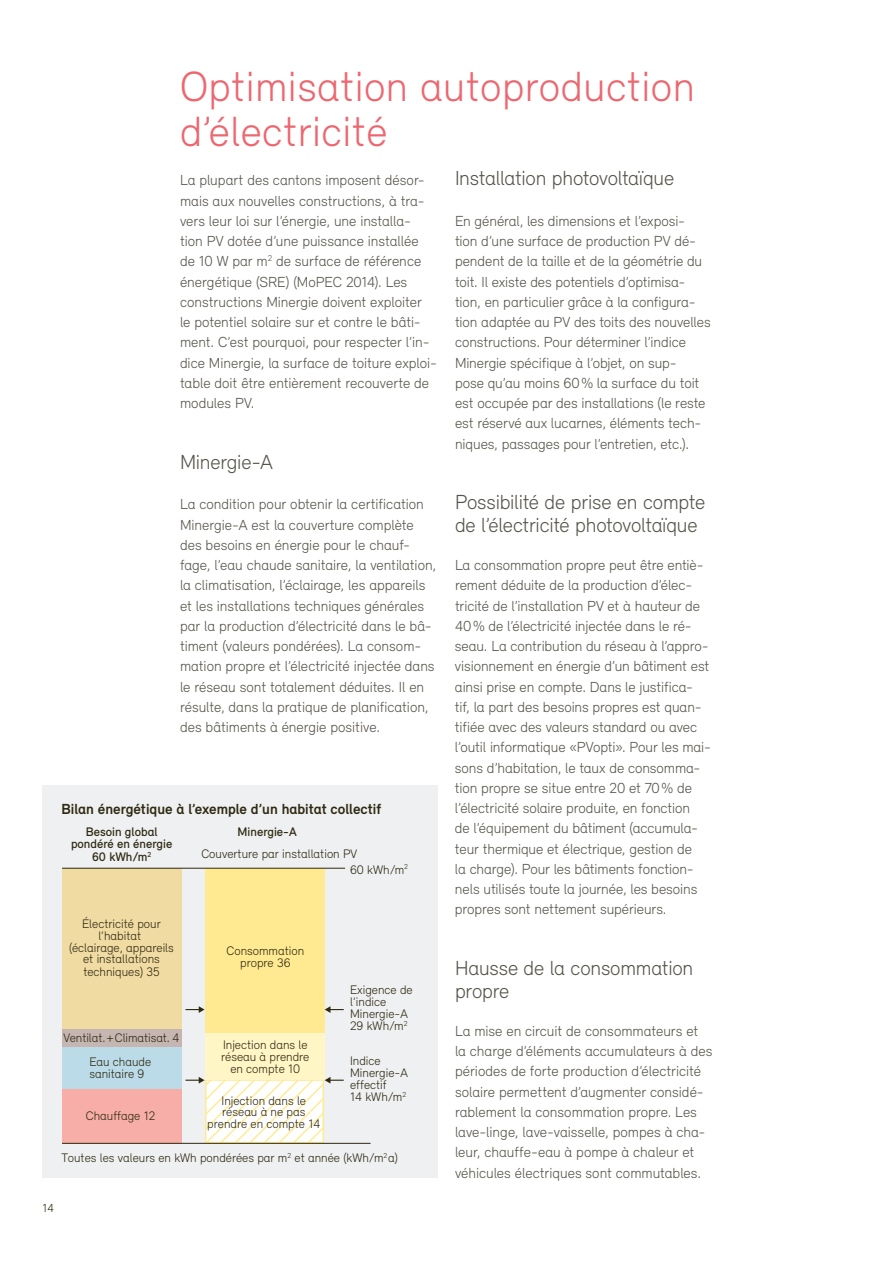
<style>
.page{position:relative;width:893px;height:1263px;background:#fff}
.page>*{position:absolute;margin:0;border:0;box-sizing:border-box;transform-origin:0 0}
.t1{font:300 43.5px/45px "Relevant";letter-spacing:.01em;color:#ed6770}
.t2{font:300 21px/22.5px "Relevant";letter-spacing:-.01em;color:#57544b}
.t3{font:300 15px/20.2px "Relevant";letter-spacing:-.005em;color:#57544b}
.t4{font:700 15px "Relevant";color:#2f2912}
.t5{font:300 12.75px/12px "Relevant";color:#2f2912;text-align:center}
.t6{font:500 12.75px/12.1px "Relevant";color:#2f2912;text-align:center}
.t7{font:300 12px "Relevant";color:#2f2912}
</style>
<div class="page">
<div style="left:43px;top:785px;width:395px;height:393px;background:#eef0f1"></div>
<div style="left:62px;top:1088px;width:119px;height:55px;background:#f7aea8"></div>
<div style="left:62px;top:1047px;width:119px;height:41px;background:#badbe7"></div>
<div style="left:205px;top:1033px;width:119px;height:46px;background:#fff5c5"></div>
<div style="left:62px;top:1029px;width:119px;height:18px;background:#c6b6b1"></div>
<div style="left:205px;top:868px;width:119px;height:165px;background:#ffea92"></div>
<div style="left:62px;top:868px;width:119px;height:161px;background:#f0dba3"></div>
<svg style="left:185px;top:1006px;width:20px;height:7px"></svg>
<svg style="left:325px;top:1006px;width:19px;height:7px"></svg>
<svg style="left:185px;top:1077px;width:159px;height:66px"></svg>
<hr style="left:62px;top:1143px;width:309px;height:1px;background:#2f2912">
<hr style="left:62px;top:868px;width:283px;height:1px;background:#2f2912">
<h1 class="t1" style="left:180px;top:63px;width:516px">Optimisation autoproduction d’électricité</h1>
<p class="t3" style="left:180px;top:170px;width:258px">La plupart des cantons imposent désor&shy;mais aux nouvelles constructions, à tra&shy;vers leur loi sur l’énergie, une installa&shy;tion PV dotée d’une puissance installée de 10 W par m<sup>2</sup> de surface de référence énergétique (SRE) (MoPEC 2014). Les constructions Minergie doivent exploiter<br>le potentiel solaire sur et contre le bâti&shy;ment. C’est pourquoi, pour respecter l’in&shy;dice Minergie, la surface de toiture exploi&shy;table doit être entièrement recouverte de modules PV.</p>
<h2 class="t2" style="left:455px;top:167px;width:221px">Installation photovoltaïque</h2>
<p class="t3" style="left:455px;top:210px;width:257px">En général, les dimensions et l’exposi&shy;tion d’une surface de production PV dé&shy;pendent de la taille et de la géométrie du toit. Il existe des potentiels d’optimisa&shy;tion, en particulier grâce à la configura&shy;tion adaptée au PV des toits des nouvelles constructions. Pour déterminer l’indice Minergie spécifique à l’objet, on sup-<br>pose qu’au moins 60% la surface du toit est occupée par des installations (le reste est réservé aux lucarnes, éléments tech&shy;niques, passages pour l’entretien, etc.).</p>
<h2 class="t2" style="left:180px;top:450px;width:94px">Minergie-A</h2>
<p class="t3" style="left:180px;top:494px;width:258px">La condition pour obtenir la certification Minergie-A est la couverture complète des besoins en énergie pour le chauf&shy;fage, l’eau chaude sanitaire, la ventilation, la climatisation, l’éclairage, les appareils et les installations techniques générales par la production d’électricité dans le bâ&shy;timent (valeurs pondérées). La consom&shy;mation propre et l’électricité injectée dans le réseau sont totalement déduites. Il en résulte, dans la pratique de planification, des bâtiments à énergie positive.</p>
<p class="t4" style="left:62px;top:800px;width:321px">Bilan énergétique à l’exemple d’un habitat collectif</p>
<p class="t6" style="left:71px;top:826px;width:103px">Besoin global pondéré en énergie<br>60 kWh/m<sup>2</sup></p>
<p class="t6" style="left:238px;top:826px;width:61px">Minergie-A</p>
<p class="t5" style="left:201px;top:848px;width:157px">Couverture par installation PV</p>
<p class="t5" style="left:69px;top:917px;width:106px">Électricité pour l’habitat<br>(éclairage, appareils et installations techniques) 35</p>
<p class="t5" style="left:63px;top:1025px;width:117px;line-height:23.7px">Ventilat.+Climatisat. 4<br>Eau chaude</p>
<p class="t5" style="left:89px;top:1067px;width:57px">sanitaire 9</p>
<p class="t5" style="left:86px;top:1109px;width:71px">Chauffage 12</p>
<p class="t5" style="left:226px;top:944px;width:79px">Consommation propre 36</p>
<p class="t5" style="left:221px;top:1039px;width:90px">Injection dans le réseau à prendre en compte 10</p>
<p class="t5" style="left:207px;top:1094px;width:115px">Injection dans le réseau à ne pas prendre en compte 14</p>
<p class="t5" style="left:350px;top:863px;width:59px">60 kWh/m<sup>2</sup></p>
<p class="t5" style="left:350px;top:984px;width:64px;text-align:left">Exigence de l’indice<br>Minergie-A<br>29 kWh/m<sup>2</sup></p>
<p class="t5" style="left:350px;top:1054px;width:59px;text-align:left">Indice<br>Minergie-A effectif<br>14 kWh/m<sup>2</sup></p>
<p class="t5" style="left:62px;top:1151px;width:338px">Toutes les valeurs en kWh pondérées par m<sup>2</sup> et année (kWh/m<sup>2</sup>a)</p>
<h2 class="t2" style="left:455px;top:491px;width:252px">Possibilité de prise en compte de l’électricité photovoltaïque</h2>
<p class="t3" style="left:455px;top:555px;width:257px">La consommation propre peut être entiè&shy;rement déduite de la production d’élec&shy;tricité de l’installation PV et à hauteur de 40% de l’électricité injectée dans le ré&shy;seau. La contribution du réseau à l’appro&shy;visionnement en énergie d’un bâtiment est ainsi prise en compte. Dans le justifica&shy;tif, la part des besoins propres est quan&shy;tifiée avec des valeurs standard ou avec l’outil informatique «PVopti». Pour les mai&shy;sons d’habitation, le taux de consomma&shy;tion propre se situe entre 20 et 70% de l’électricité solaire produite, en fonction<br>de l’équipement du bâtiment (accumula&shy;teur thermique et électrique, gestion de<br>la charge). Pour les bâtiments fonction&shy;nels utilisés toute la journée, les besoins propres sont nettement supérieurs.</p>
<h2 class="t2" style="left:455px;top:956px;width:240px">Hausse de la consommation propre</h2>
<p class="t3" style="left:455px;top:1020px;width:259px">La mise en circuit de consommateurs et la charge d’éléments accumulateurs à des périodes de forte production d’électricité solaire permettent d’augmenter considé&shy;rablement la consommation propre. Les lave-linge, lave-vaisselle, pompes à cha&shy;leur, chauffe-eau à pompe à chaleur et véhicules électriques sont commutables.</p>
<p class="t7" style="left:43px;top:1201px;width:13px">14</p>
</div>
